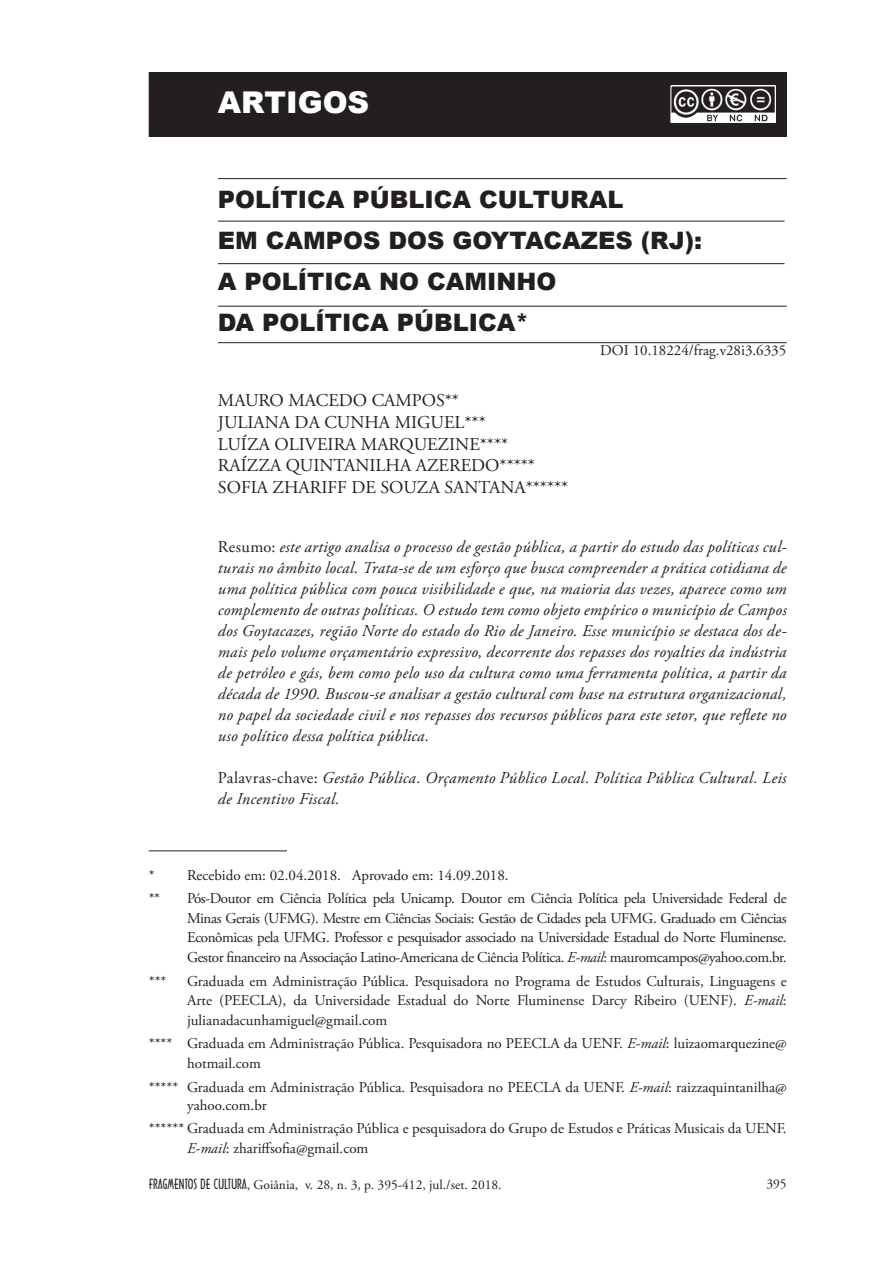
<style>
.page{position:relative;width:893px;height:1263px;background:#fff}
.page>*{position:absolute;margin:0;border:0;box-sizing:border-box;transform-origin:0 0}
.t1{font:900 33px "Arial";color:#fff}
.t2{font:900 30px "Arial";color:#fff}
.subtítulo_título_art{font:900 24px "Arial";color:#231f20}
.t3{font:18px "Adobe Garamond Pro";color:#231f20}
.Resumos_Iniciais{font:italic 16.5px/21px "Adobe Garamond Pro";letter-spacing:.015em;color:#231f20;text-align:justify}
.nota{font:15px/19.5px "Adobe Garamond Pro";color:#231f20}
.t4{font:13.5px "Adobe Garamond Pro";color:#231f20}
.s1{font-style:normal}
.s2{font-style:italic}
.s3{font-family:"Architecture Plain"}
</style>
<div class="page">
<hr style="left:149px;top:850px;width:138px;height:1px;background:#231f20">
<hr style="left:218px;top:178px;width:569px;height:1px;background:#231f20">
<hr style="left:218px;top:221px;width:566px;height:1px;background:#231f20">
<hr style="left:218px;top:263px;width:566px;height:1px;background:#231f20">
<hr style="left:218px;top:306px;width:569px;height:1px;background:#231f20">
<hr style="left:149px;top:136px;width:638px;height:1px;background:#231f20">
<div style="left:149px;top:73px;width:637px;height:63px;background:#231f20"></div>
<div style="left:149px;top:72px;width:638px;height:64px;border:1px solid #231f20"></div>
<img style="left:671px;top:85px;width:105px;height:37px">
<hr style="left:218px;top:342px;width:569px;height:1px;background:#231f20">
<p class="t1" style="left:151px;top:77px;width:168px">ARTIGOS</p>
<p class="t2" style="left:218px;top:81px;width:153px">ARTIGOS</p>
<p class="subtítulo_título_art" style="left:218px;top:182px;width:407px">POLÍTICA PÚBLICA CULTURAL</p>
<p class="subtítulo_título_art" style="left:218px;top:223px;width:486px">EM CAMPOS DOS GOYTACAZES (RJ):</p>
<p class="subtítulo_título_art" style="left:218px;top:264px;width:340px">A POLÍTICA NO CAMINHO</p>
<p class="subtítulo_título_art" style="left:218px;top:305px;width:312px">DA POLÍTICA PÚBLICA*</p>
<p class="nota" style="left:600px;top:341px;width:188px">DOI 10.18224/frag.v28i3.6335</p>
<p class="t3" style="left:218px;top:390px;width:243px">MAURO MACEDO CAMPOS**</p>
<p class="t3" style="left:218px;top:411px;width:269px">JULIANA DA CUNHA MIGUEL***</p>
<p class="t3" style="left:218px;top:433px;width:292px">LUÍZA OLIVEIRA MARQUEZINE****</p>
<p class="t3" style="left:218px;top:455px;width:319px">RAÍZZA QUINTANILHA AZEREDO*****</p>
<p class="t3" style="left:218px;top:476px;width:352px">SOFIA ZHARIFF DE SOUZA SANTANA******</p>
<p class="Resumos_Iniciais" style="left:218px;top:537px;width:570px"><span class="s1">Resumo:</span> este artigo analisa o processo de gestão pública, a partir do estudo das políticas cul&shy;turais no âmbito local. Trata-se de um esforço que busca compreender a prática cotidiana de uma política pública com pouca visibilidade e que, na maioria das vezes, aparece como um complemento de outras políticas. O estudo tem como objeto empírico o município de Campos dos Goytacazes, região Norte do estado do Rio de Janeiro. Esse município se destaca dos de&shy;mais pelo volume orçamentário expressivo, decorrente dos repasses dos royalties da indústria de petróleo e gás, bem como pelo uso da cultura como uma ferramenta política, a partir da década de 1990. Buscou-se analisar a gestão cultural com base na estrutura organizacional, no papel da sociedade civil e nos repasses dos recursos públicos para este setor, que reflete no uso político dessa política pública.</p>
<p class="Resumos_Iniciais" style="left:218px;top:768px;width:570px"><span class="s1">Palavras-chave:</span> Gestão Pública. Orçamento Público Local. Política Pública Cultural. Leis de Incentivo Fiscal.</p>
<p class="nota" style="left:149px;top:866px;width:361px">* Recebido em: 02.04.2018. Aprovado em: 14.09.2018.</p>
<p class="nota" style="left:149px;top:889px;width:13px">**</p>
<p class="nota" style="left:187px;top:889px;width:601px;text-align:justify">Pós-Doutor em Ciência Política pela Unicamp. Doutor em Ciência Política pela Universidade Federal de Minas Gerais (UFMG). Mestre em Ciências Sociais: Gestão de Cidades pela UFMG. Graduado em Ciências Econômicas pela UFMG. Professor e pesquisador associado na Universidade Estadual do Norte Fluminense.<br>Gestor financeiro na Associação Latino-Americana de Ciência Política. <span class="s2">E-mail</span>: mauromcampos@yahoo.com.br.</p>
<p class="nota" style="left:149px;top:972px;width:19px">***</p>
<p class="nota" style="left:187px;top:972px;width:601px;text-align:justify">Graduada em Administração Pública. Pesquisadora no Programa de Estudos Culturais, Linguagens e Arte (PEECLA), da Universidade Estadual do Norte Fluminense Darcy Ribeiro (UENF). <span class="s2">E-mail</span>: julianadacunhamiguel@gmail.com</p>
<p class="nota" style="left:187px;top:1034px;width:601px;text-indent:-38px">**** Graduada em Administração Pública. Pesquisadora no PEECLA da UENF. <span class="s2">E-mail</span>: luizaomarquezine@ hotmail.com</p>
<p class="nota" style="left:187px;top:1078px;width:601px;line-height:18px;text-indent:-38px">***** Graduada em Administração Pública. Pesquisadora no PEECLA da UENF. <span class="s2">E-mail</span>: raizzaquintanilha@ yahoo.com.br</p>
<p class="nota" style="left:187px;top:1119px;width:601px;text-indent:-38px">****** Graduada em Administração Pública e pesquisadora do Grupo de Estudos e Práticas Musicais da UENF.<br><span class="s2">E-mail</span>: zhariffsofia@gmail.com</p>
<p class="t4" style="left:149px;top:1176px;width:354px"><span class="s3">FRAGMENTOS DE CULTURA</span>, Goiânia, v. 28, n. 3, p. 395-412, jul./set. 2018.</p>
<p class="t4" style="left:766px;top:1176px;width:22px">395</p>
</div>
